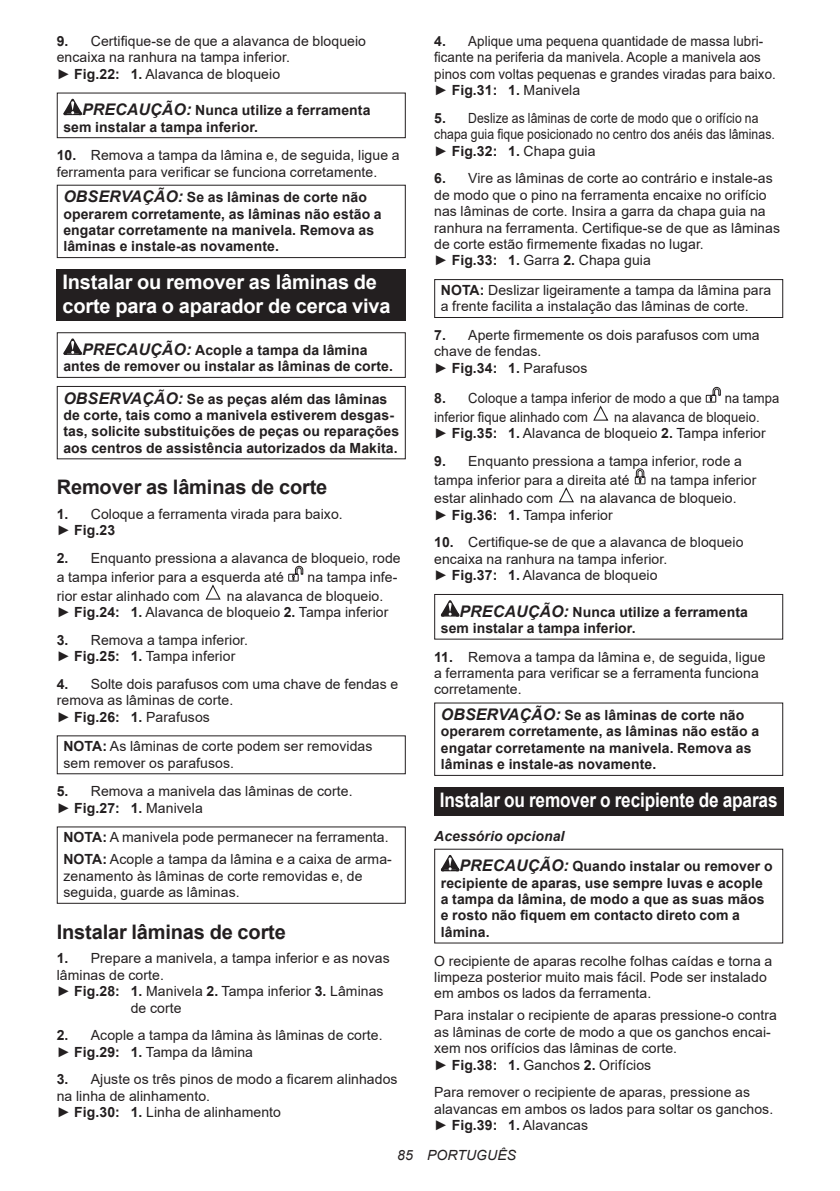
<style>
.page{position:relative;width:840px;height:1191px;background:#fff}
.page>*{position:absolute;margin:0;border:0;box-sizing:border-box;transform-origin:0 0}
.t1{font:700 20px/23.4px "Arial";letter-spacing:-.01em;color:#fff}
.t2{font:700 20px "Arial";letter-spacing:-.01em;color:#231f20}
.t3{font:700 20px "Arial";letter-spacing:-.01em;color:#fff;scale:.86 1}
.t4{font:14px/16.4px "Arial";letter-spacing:.005em;color:#231f20}
.t5{font:700 14px/16.4px "Arial";letter-spacing:.005em;color:#231f20}
.t6{font:14px/16.4px "Arial";letter-spacing:.005em;color:#231f20;scale:.95 1}
.t7{font:14px/16.4px "Arial";letter-spacing:.005em;color:#231f20;scale:.93 1}
.t8{font:14px/16.4px "Arial";letter-spacing:.005em;color:#231f20;scale:.87 1}
.t9{font:italic 14px "Arial";letter-spacing:.005em;color:#231f20}
.s1{font-weight:700}
.s2{font-style:italic;font-size:16px}
.s3{font-style:italic}
</style>
<div class="page">
<svg style="left:63px;top:99px;width:19px;height:16px"></svg>
<div style="left:57px;top:93px;width:348px;height:45px;border:1px solid #231f20"></div>
<div style="left:57px;top:185px;width:348px;height:73px;border:1px solid #231f20"></div>
<div style="left:57px;top:269px;width:348px;height:52px;background:#231f20"></div>
<svg style="left:63px;top:338px;width:19px;height:17px"></svg>
<div style="left:57px;top:332px;width:348px;height:46px;border:1px solid #231f20"></div>
<div style="left:57px;top:386px;width:348px;height:73px;border:1px solid #231f20"></div>
<svg style="left:288px;top:565px;width:15px;height:17px"></svg>
<svg style="left:205px;top:584px;width:16px;height:16px"></svg>
<div style="left:434px;top:279px;width:348px;height:39px;border:1px solid #231f20"></div>
<svg style="left:705px;top:386px;width:16px;height:17px"></svg>
<svg style="left:593px;top:405px;width:16px;height:16px"></svg>
<svg style="left:634px;top:468px;width:11px;height:16px"></svg>
<svg style="left:559px;top:487px;width:15px;height:16px"></svg>
<svg style="left:440px;top:600px;width:19px;height:16px"></svg>
<div style="left:434px;top:594px;width:348px;height:45px;border:1px solid #231f20"></div>
<div style="left:434px;top:702px;width:348px;height:74px;border:1px solid #231f20"></div>
<div style="left:434px;top:787px;width:348px;height:28px;background:#231f20"></div>
<svg style="left:440px;top:855px;width:19px;height:16px"></svg>
<p class="t4" style="left:57px;top:33px;width:310px"><span class="s1">9.</span> Certifique-se de que a alavanca de bloqueio encaixa na ranhura na tampa inferior.<br>► <span class="s1">Fig.22: 1.</span> Alavanca de bloqueio</p>
<p class="t5" style="left:63px;top:102px;width:308px;text-indent:19px"><span class="s2">PRECAUÇÃO:</span> Nunca utilize a ferramenta sem instalar a tampa inferior.</p>
<p class="t4" style="left:57px;top:147px;width:344px"><span class="s1">10.</span> Remova a tampa da lâmina e, de seguida, ligue a ferramenta para verificar se funciona corretamente.</p>
<p class="t5" style="left:63px;top:189px;width:319px"><span class="s2">OBSERVAÇÃO:</span> Se as lâminas de corte não operarem corretamente, as lâminas não estão a engatar corretamente na manivela. Remova as lâminas e instale-as novamente.</p>
<h1 class="t1" style="left:62px;top:271px;width:329px">Instalar ou remover as lâminas de corte para o aparador de cerca viva</h1>
<p class="t5" style="left:63px;top:342px;width:331px;text-align:center"><span class="s2">PRECAUÇÃO:</span> Acople a tampa da lâmina<br>antes de remover ou instalar as lâminas de corte.</p>
<p class="t5" style="left:63px;top:390px;width:337px"><span class="s2">OBSERVAÇÃO:</span> Se as peças além das lâminas de corte, tais como a manivela estiverem desgas&shy;tas, solicite substituições de peças ou reparações aos centros de assistência autorizados da Makita.</p>
<h1 class="t2" style="left:57px;top:473px;width:272px">Remover as lâminas de corte</h1>
<p class="t4" style="left:57px;top:506px;width:287px"><span class="s1">1.</span> Coloque a ferramenta virada para baixo. ► <span class="s1">Fig.23</span></p>
<p class="t4" style="left:57px;top:548px;width:345px;line-height:18.8px"><span class="s1">2.</span> Enquanto pressiona a alavanca de bloqueio, rode a tampa inferior para a esquerda até</p>
<p class="t4" style="left:307px;top:568px;width:91px">na tampa infe-</p>
<p class="t4" style="left:57px;top:587px;width:333px;text-indent:170px">na alavanca de bloqueio. ► <span class="s1">Fig.24: 1.</span> Alavanca de bloqueio <span class="s1">2.</span> Tampa inferior</p>
<p class="t4" style="left:57px;top:631px;width:193px"><span class="s1">3.</span> Remova a tampa inferior. ► <span class="s1">Fig.25: 1.</span> Tampa inferior</p>
<p class="t4" style="left:57px;top:675px;width:343px"><span class="s1">4.</span> Solte dois parafusos com uma chave de fendas e remova as lâminas de corte.<br>► <span class="s1">Fig.26: 1.</span> Parafusos</p>
<p class="t4" style="left:63px;top:738px;width:310px"><span class="s1">NOTA:</span> As lâminas de corte podem ser removidas sem remover os parafusos.</p>
<p class="t4" style="left:57px;top:783px;width:297px"><span class="s1">5.</span> Remova a manivela das lâminas de corte. ► <span class="s1">Fig.27: 1.</span> Manivela</p>
<p class="t4" style="left:63px;top:826px;width:330px;line-height:22px"><span class="s1">NOTA:</span> A manivela pode permanecer na ferramenta.<br><span class="s1">NOTA:</span> Acople a tampa da lâmina e a caixa de arma-</p>
<p class="t4" style="left:63px;top:867px;width:300px">zenamento às lâminas de corte removidas e, de seguida, guarde as lâminas.</p>
<h1 class="t2" style="left:57px;top:917px;width:230px">Instalar lâminas de corte</h1>
<p class="t4" style="left:57px;top:950px;width:334px"><span class="s1">1.</span> Prepare a manivela, a tampa inferior e as novas</p>
<p class="t4" style="left:57px;top:966px;width:109px">lâminas de corte.</p>
<p class="t4" style="left:57px;top:983px;width:328px">► <span class="s1">Fig.28: 1.</span> Manivela <span class="s1">2.</span> Tampa inferior <span class="s1">3.</span> Lâminas</p>
<p class="t4" style="left:131px;top:999px;width:52px">de corte</p>
<p class="t4" style="left:57px;top:1027px;width:327px"><span class="s1">2.</span> Acople a tampa da lâmina às lâminas de corte. ► <span class="s1">Fig.29: 1.</span> Tampa da lâmina</p>
<p class="t4" style="left:57px;top:1071px;width:342px"><span class="s1">3.</span> Ajuste os três pinos de modo a ficarem alinhados na linha de alinhamento.<br>► <span class="s1">Fig.30: 1.</span> Linha de alinhamento</p>
<p class="t4" style="left:57px;top:587px;width:145px">rior estar alinhado com</p>
<p class="t6" style="left:434px;top:33px;width:361px"><span class="s1">4.</span> Aplique uma pequena quantidade de massa lubri&shy;ficante na periferia da manivela. Acople a manivela aos pinos com voltas pequenas e grandes viradas para baixo. ► <span class="s1">Fig.31: 1.</span> Manivela</p>
<p class="t8" style="left:434px;top:110px;width:393px"><span class="s1">5.</span> Deslize as lâminas de corte de modo que o orifício na chapa guia fique posicionado no centro dos anéis das lâminas. ► <span class="s1">Fig.32: 1.</span> Chapa guia</p>
<p class="t4" style="left:434px;top:170px;width:347px"><span class="s1">6.</span> Vire as lâminas de corte ao contrário e instale-as de modo que o pino na ferramenta encaixe no orifício nas lâminas de corte. Insira a garra da chapa guia na ranhura na ferramenta. Certifique-se de que as lâminas de corte estão firmemente fixadas no lugar.<br>► <span class="s1">Fig.33: 1.</span> Garra <span class="s1">2.</span> Chapa guia</p>
<p class="t4" style="left:440px;top:282px;width:332px"><span class="s1">NOTA:</span> Deslizar ligeiramente a tampa da lâmina para a frente facilita a instalação das lâminas de corte.</p>
<p class="t4" style="left:434px;top:327px;width:327px"><span class="s1">7.</span> Aperte firmemente os dois parafusos com uma chave de fendas.<br>► <span class="s1">Fig.34: 1.</span> Parafusos</p>
<p class="t7" style="left:434px;top:390px;width:289px"><span class="s1">8.</span> Coloque a tampa inferior de modo a que</p>
<p class="t7" style="left:724px;top:390px;width:60px">na tampa</p>
<p class="t7" style="left:434px;top:408px;width:167px">inferior fique alinhado com</p>
<p class="t7" style="left:434px;top:408px;width:358px;text-indent:180px">na alavanca de bloqueio. ► <span class="s1">Fig.35: 1.</span> Alavanca de bloqueio <span class="s1">2.</span> Tampa inferior</p>
<p class="t4" style="left:434px;top:451px;width:309px;line-height:18.8px"><span class="s1">9.</span> Enquanto pressiona a tampa inferior, rode a tampa inferior para a direita até</p>
<p class="t4" style="left:650px;top:471px;width:107px">na tampa inferior</p>
<p class="t4" style="left:434px;top:490px;width:304px;text-indent:146px">na alavanca de bloqueio. ► <span class="s1">Fig.36: 1.</span> Tampa inferior</p>
<p class="t4" style="left:434px;top:534px;width:310px"><span class="s1">10.</span> Certifique-se de que a alavanca de bloqueio encaixa na ranhura na tampa inferior.<br>► <span class="s1">Fig.37: 1.</span> Alavanca de bloqueio</p>
<p class="t5" style="left:440px;top:603px;width:308px;text-indent:19px"><span class="s2">PRECAUÇÃO:</span> Nunca utilize a ferramenta sem instalar a tampa inferior.</p>
<p class="t4" style="left:434px;top:648px;width:333px"><span class="s1">11.</span> Remova a tampa da lâmina e, de seguida, ligue a ferramenta para verificar se a ferramenta funciona corretamente.</p>
<p class="t5" style="left:440px;top:707px;width:319px"><span class="s2">OBSERVAÇÃO:</span> Se as lâminas de corte não operarem corretamente, as lâminas não estão a engatar corretamente na manivela. Remova as lâminas e instale-as novamente.</p>
<h1 class="t3" style="left:439px;top:786px;width:394px">Instalar ou remover o recipiente de aparas</h1>
<p class="t5" style="left:459px;top:820px;width:314px;line-height:30.6px;text-indent:-25px"><span class="s3">Acessório opcional<br></span><span class="s2">PRECAUÇÃO:</span> Quando instalar ou remover o</p>
<p class="t5" style="left:440px;top:874px;width:325px">recipiente de aparas, use sempre luvas e acople a tampa da lâmina, de modo a que as suas mãos e rosto não fiquem em contacto direto com a lâmina.</p>
<p class="t4" style="left:434px;top:952px;width:339px">O recipiente de aparas recolhe folhas caídas e torna a limpeza posterior muito mais fácil. Pode ser instalado em ambos os lados da ferramenta.</p>
<p class="t4" style="left:434px;top:1007px;width:344px">Para instalar o recipiente de aparas pressione-o contra as lâminas de corte de modo a que os ganchos encai&shy;xem nos orifícios das lâminas de corte.<br>► <span class="s1">Fig.38: 1.</span> Ganchos <span class="s1">2.</span> Orifícios</p>
<p class="t4" style="left:434px;top:1084px;width:340px">Para remover o recipiente de aparas, pressione as alavancas em ambos os lados para soltar os ganchos. ► <span class="s1">Fig.39: 1.</span> Alavancas</p>
<p class="t4" style="left:434px;top:490px;width:120px">estar alinhado com</p>
<p class="t9" style="left:397px;top:1146px;width:120px">85 PORTUGUÊS</p>
</div>
